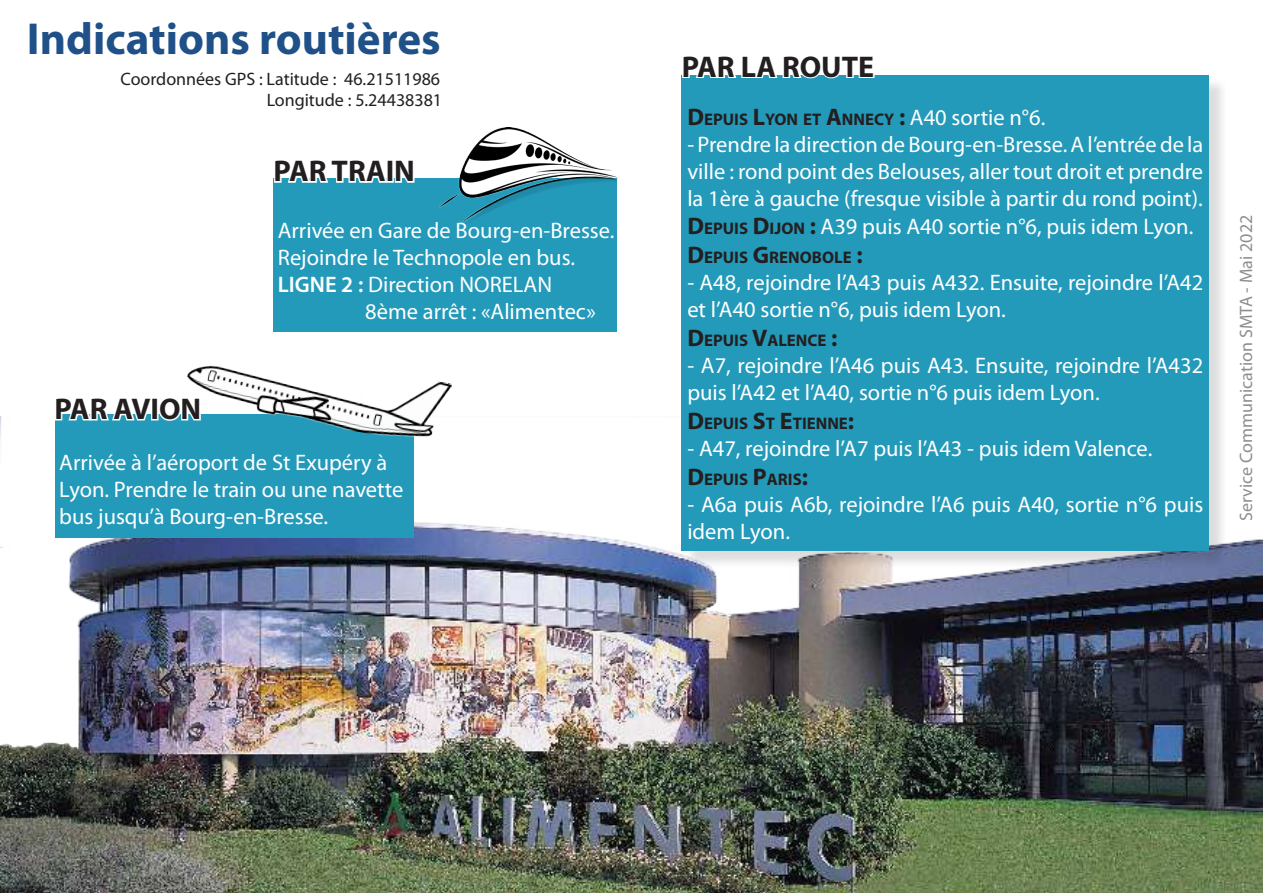
<style>
.page{position:relative;width:1263px;height:893px;background:#fff}
.page>*{position:absolute;margin:0;border:0;box-sizing:border-box;transform-origin:0 0}
.t1{font:700 45px "Myriad Pro";color:#1f5088}
.t2{font:700 30px "Myriad Pro";color:#231f20}
.t3{font:22.5px/27px "Myriad Pro";color:#fff}
.t4{font:18px/21.6px "Myriad Pro";color:#231f20;text-align:right}
.t5{font:700 16.8px "Myriad Pro";color:#231f20}
.s1{font-weight:600}
.s2{font-size:24px}
.s3{font-weight:400;font-size:22.5px;color:#fff}
.s4{font-weight:700;font-size:24px;color:#231f20}
.s5{font-weight:700;font-size:16.8px;color:#231f20}
</style>
<div class="page">
<img style="left:0;top:416px;width:1263px;height:477px">
<div style="left:274px;top:179px;width:343px;height:153px;background:#239aba"></div>
<img style="left:439px;top:127px;width:179px;height:98px">
<svg style="left:273px;top:178px;width:143px;height:13px"></svg>
<div style="left:55px;top:415px;width:358px;height:123px;background:#239aba"></div>
<img style="left:187px;top:365px;width:265px;height:80px">
<svg style="left:53px;top:378px;width:149px;height:51px"></svg>
<div style="left:684px;top:78px;width:544px;height:492px;background:#231f20;opacity:.15"></div>
<div style="left:682px;top:75px;width:527px;height:476px;background:#239aba"></div>
<svg style="left:681px;top:75px;width:194px;height:5px"></svg>
<h1 class="t1" style="left:27px;top:10px;width:415px">Indications routières</h1>
<p class="t4" style="left:120px;top:68px;width:323px">Coordonnées GPS : Latitude : 46.21511986<br>Longitude : 5.24438381</p>
<h2 class="t2" style="left:274px;top:152px;width:143px">PAR TRAIN</h2>
<p class="t3" style="left:278px;top:217px;width:338px">Arrivée en Gare de Bourg-en-Bresse.<br>Rejoindre le Technopole en bus.<br><span class="s1">LIGNE 2 :</span> Direction NORELAN</p>
<p class="t3" style="left:365px;top:298px;width:232px">8ème arrêt : «Alimentec»</p>
<h2 class="t2" style="left:54px;top:389px;width:148px">PAR AVION</h2>
<p class="t3" style="left:59px;top:449px;width:345px">Arrivée à l’aéroport de St Exupéry à<br>Lyon. Prendre le train ou une navette bus jusqu’à Bourg-en-Bresse.</p>
<h2 class="t2" style="left:682px;top:47px;width:194px">PAR LA ROUTE</h2>
<p class="t5" style="left:687px;top:108px;width:359px"><span class="s2">D</span>EPUIS <span class="s2">L</span>YON ET <span class="s2">A</span>NNECY <span class="s2">:</span> <span class="s3">A40 sortie n°6.</span></p>
<p class="t3" style="left:687px;top:130px;width:517px;line-height:27.6px;text-align:justify">- Prendre la direction de Bourg-en-Bresse. A l’entrée de la ville : rond point des Belouses, aller tout droit et prendre la 1ère à gauche (fresque visible à partir du rond point).<br><span class="s4">D</span><span class="s5">EPUIS</span> <span class="s4">D</span><span class="s5">IJON</span> <span class="s4">:</span> A39 puis A40 sortie n°6, puis idem Lyon.</p>
<p class="t5" style="left:687px;top:247px;width:177px"><span class="s2">D</span>EPUIS <span class="s2">G</span>RENOBOLE <span class="s2">:</span></p>
<p class="t3" style="left:687px;top:269px;width:517px">- A48, rejoindre l’A43 puis A432. Ensuite, rejoindre l’A42 et l’A40 sortie n°6, puis idem Lyon.</p>
<p class="t5" style="left:687px;top:329px;width:152px"><span class="s2">D</span>EPUIS <span class="s2">V</span>ALENCE <span class="s2">:</span></p>
<p class="t3" style="left:687px;top:352px;width:517px">- A7, rejoindre l’A46 puis A43. Ensuite, rejoindre l’A432 puis l’A42 et l’A40, sortie n°6 puis idem Lyon.</p>
<p class="t5" style="left:687px;top:412px;width:168px"><span class="s2">D</span>EPUIS <span class="s2">S</span>T <span class="s2">E</span>TIENNE<span class="s2">:</span></p>
<p class="t3" style="left:687px;top:434px;width:466px">- A47, rejoindre l’A7 puis l’A43 - puis idem Valence.</p>
<p class="t5" style="left:687px;top:468px;width:122px"><span class="s2">D</span>EPUIS <span class="s2">P</span>ARIS<span class="s2">:</span></p>
<p class="t3" style="left:687px;top:490px;width:517px">- A6a puis A6b, rejoindre l’A6 puis A40, sortie n°6 puis idem Lyon.</p>
<p class="t4" style="left:1235px;top:521px;width:307px;rotate:-90deg">Service Communication SMTA - Mai 2022</p>
</div>
